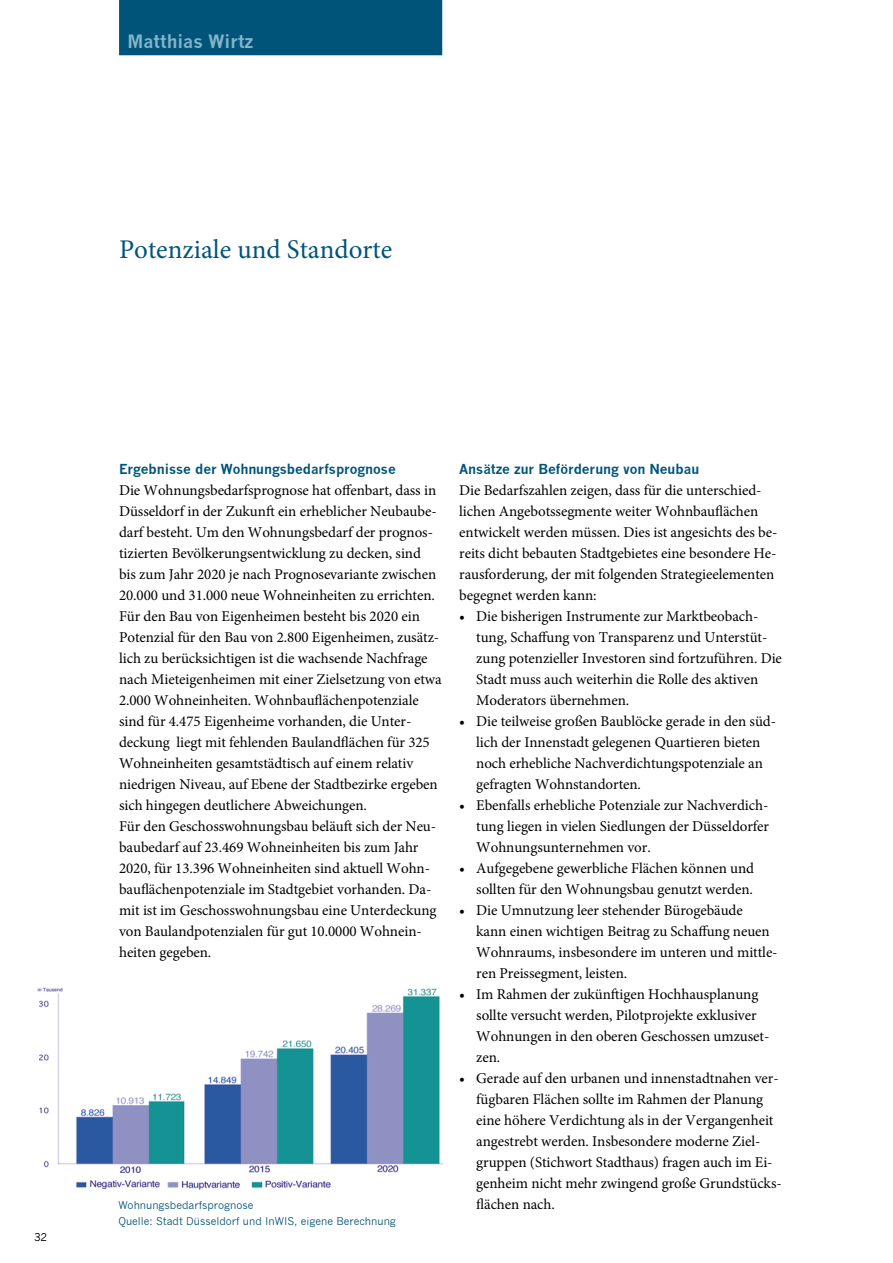
<style>
.page{position:relative;width:893px;height:1263px;background:#fff}
.page>*{position:absolute;margin:0;border:0;box-sizing:border-box;transform-origin:0 0}
.t1{font:27px "Minion Pro";color:#00547a}
.t2{font:700 18px "News Gothic";color:#85b4ca}
.t3{font:15px/21px "Minion Pro";letter-spacing:-.005em;color:#000}
.t4{font:700 13.5px "News Gothic";letter-spacing:-.005em;color:#00547a}
.t5{font:10.5px "News Gothic";color:#00547a}
.t6{font:10.5px "News Gothic";color:#000}
</style>
<div class="page">
<div style="left:119px;top:0;width:323px;height:55px;background:#00547a"></div>
<img style="left:37px;top:987px;width:405px;height:203px">
<p class="t2" style="left:128px;top:30px;width:127px">Matthias Wirtz</p>
<h1 class="t1" style="left:119px;top:231px;width:275px">Potenziale und Standorte</h1>
<p class="t6" style="left:34px;top:1231px;width:15px">32</p>
<p class="t4" style="left:119px;top:460px;width:278px">Ergebnisse der Wohnungsbedarfsprognose</p>
<p class="t3" style="left:119px;top:479px;width:324px">Die Wohnungsbedarfsprognose hat offenbart, dass in Düsseldorf in der Zukunft ein erheblicher Neubaube&shy;darf besteht. Um den Wohnungsbedarf der prognos&shy;tizierten Bevölkerungsentwicklung zu decken, sind bis zum Jahr 2020 je nach Prognosevariante zwischen 20.000 und 31.000 neue Wohneinheiten zu errichten.<br>Für den Bau von Eigenheimen besteht bis 2020 ein Potenzial für den Bau von 2.800 Eigenheimen, zusätz&shy;lich zu berücksichtigen ist die wachsende Nachfrage nach Mieteigenheimen mit einer Zielsetzung von etwa 2.000 Wohneinheiten. Wohnbauflächenpotenziale sind für 4.475 Eigenheime vorhanden, die Unter&shy;deckung liegt mit fehlenden Baulandflächen für 325<br>Wohneinheiten gesamtstädtisch auf einem relativ niedrigen Niveau, auf Ebene der Stadtbezirke ergeben sich hingegen deutlichere Abweichungen.<br>Für den Geschosswohnungsbau beläuft sich der Neu&shy;baubedarf auf 23.469 Wohneinheiten bis zum Jahr 2020, für 13.396 Wohneinheiten sind aktuell Wohn&shy;bauflächenpotenziale im Stadtgebiet vorhanden. Da&shy;mit ist im Geschosswohnungsbau eine Unterdeckung von Baulandpotenzialen für gut 10.0000 Wohnein&shy;heiten gegeben.</p>
<p class="t4" style="left:459px;top:460px;width:242px">Ansätze zur Beförderung von Neubau</p>
<p class="t3" style="left:459px;top:479px;width:320px">Die Bedarfszahlen zeigen, dass für die unterschied&shy;lichen Angebotssegmente weiter Wohnbauflächen entwickelt werden müssen. Dies ist angesichts des be&shy;reits dicht bebauten Stadtgebietes eine besondere He&shy;rausforderung, der mit folgenden Strategieelementen begegnet werden kann:</p>
<p class="t3" style="left:476px;top:605px;width:307px;text-indent:-17px">• Die bisherigen Instrumente zur Marktbeobach&shy;tung, Schaffung von Transparenz und Unterstüt&shy;zung potenzieller Investoren sind fortzuführen. Die Stadt muss auch weiterhin die Rolle des aktiven Moderators übernehmen.</p>
<p class="t3" style="left:476px;top:710px;width:301px;text-indent:-17px">• Die teilweise großen Baublöcke gerade in den süd&shy;lich der Innenstadt gelegenen Quartieren bieten noch erhebliche Nachverdichtungspotenziale an gefragten Wohnstandorten.</p>
<p class="t3" style="left:476px;top:794px;width:294px;text-align:justify;text-indent:-17px">• Ebenfalls erhebliche Potenziale zur Nachverdich&shy;tung liegen in vielen Siedlungen der Düsseldorfer Wohnungsunternehmen vor.</p>
<p class="t3" style="left:459px;top:857px;width:296px;text-align:right">• Aufgegebene gewerbliche Flächen können und sollten für den Wohnungsbau genutzt werden.</p>
<p class="t3" style="left:476px;top:899px;width:303px;text-indent:-17px">• Die Umnutzung leer stehender Bürogebäude<br>kann einen wichtigen Beitrag zu Schaffung neuen Wohnraums, insbesondere im unteren und mittle&shy;ren Preissegment, leisten.</p>
<p class="t3" style="left:476px;top:983px;width:295px;text-indent:-17px">• Im Rahmen der zukünftigen Hochhausplanung sollte versucht werden, Pilotprojekte exklusiver Wohnungen in den oberen Geschossen umzuset&shy;zen.</p>
<p class="t3" style="left:476px;top:1067px;width:307px;text-indent:-17px">• Gerade auf den urbanen und innenstadtnahen ver&shy;fügbaren Flächen sollte im Rahmen der Planung eine höhere Verdichtung als in der Vergangenheit angestrebt werden. Insbesondere moderne Ziel&shy;gruppen (Stichwort Stadthaus) fragen auch im Ei&shy;genheim nicht mehr zwingend große Grundstücks-</p>
<p class="t5" style="left:118px;top:1199px;width:137px">Wohnungsbedarfsprognose</p>
<p class="t3" style="left:476px;top:1193px;width:80px">flächen nach.</p>
<p class="t5" style="left:118px;top:1215px;width:279px">Quelle: Stadt Düsseldorf und InWIS, eigene Berechnung</p>
</div>
